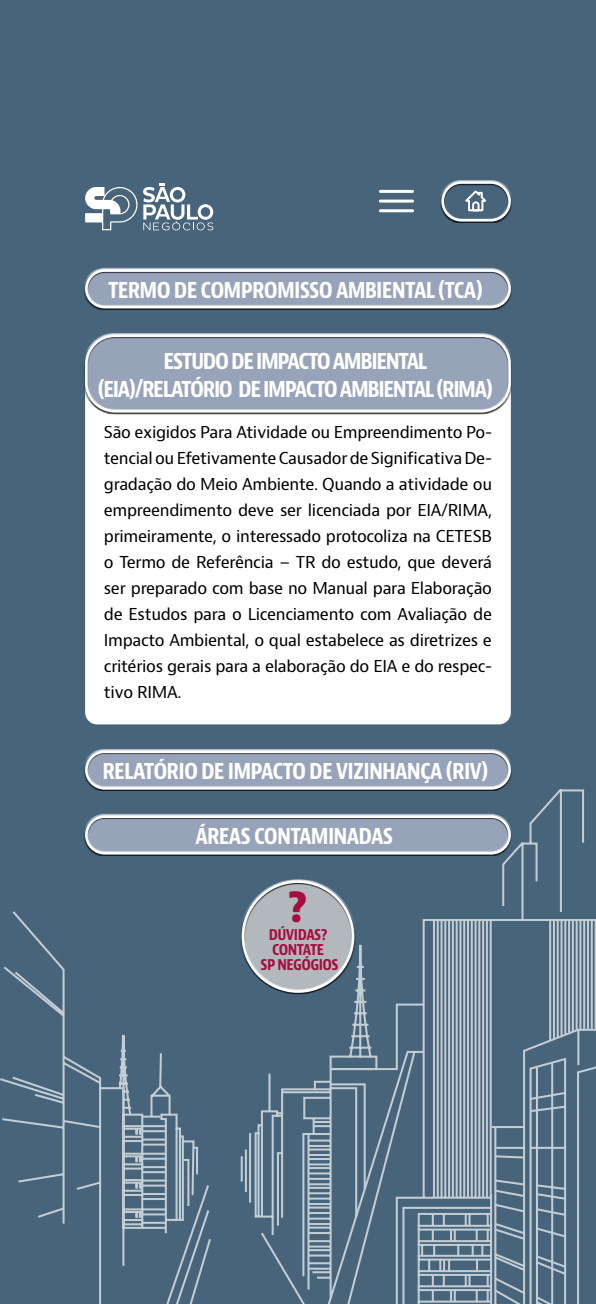
<style>
.page{position:relative;width:596px;height:1304px;background:#fff}
.page>*{position:absolute;margin:0;border:0;box-sizing:border-box;transform-origin:0 0}
.t1{font:700 condensed 44.4px "Bernina Sans";color:#a60d3e}
.t2{font:700 condensed 23.3px "Bernina Sans";letter-spacing:-.04em;color:#fff}
.t3{font:700 condensed 23.3px/28px "Bernina Sans";letter-spacing:-.06em;color:#fff;text-align:center}
.t4{font:16px/26px "Bernino Sans";letter-spacing:-.02em;color:#000;text-align:justify}
.t5{font:700 condensed 15.9px/15.2px "Bernina Sans";letter-spacing:-.035em;color:#a60d3e;text-align:center}
</style>
<div class="page">
<div style="left:0;top:0;width:595px;height:1304px;background:#47647b"></div>
<div style="left:85px;top:360px;width:425px;height:364px;background:#fff;border-radius:12px"></div>
<svg style="left:0;top:789px;width:595px;height:515px"></svg>
<svg style="left:143px;top:183px;width:70px;height:47px"></svg>
<svg style="left:85px;top:187px;width:52px;height:43px"></svg>
<div style="left:240px;top:879px;width:115px;height:113px;background:#fff;opacity:.75"></div>
<div style="left:240px;top:882px;width:115px;height:113px;background:#000;opacity:.75"></div>
<div style="left:241px;top:880px;width:113px;height:113px;border:3px solid #fff;border-radius:50%"></div>
<div style="left:84px;top:814px;width:428px;height:39px;background:#fff;opacity:.75"></div>
<div style="left:84px;top:817px;width:428px;height:39px;background:#000;opacity:.75"></div>
<div style="left:85px;top:815px;width:425px;height:39px;border:2px solid #fff;border-radius:18px"></div>
<div style="left:84px;top:268px;width:428px;height:39px;background:#fff;opacity:.75"></div>
<div style="left:84px;top:271px;width:428px;height:39px;background:#000;opacity:.75"></div>
<div style="left:85px;top:269px;width:425px;height:39px;border:2px solid #fff;border-radius:18px"></div>
<div style="left:84px;top:749px;width:428px;height:39px;background:#fff;opacity:.75"></div>
<div style="left:84px;top:752px;width:428px;height:39px;background:#000;opacity:.75"></div>
<div style="left:85px;top:751px;width:425px;height:39px;border:2px solid #fff;border-radius:18px"></div>
<div style="left:84px;top:333px;width:428px;height:78px;background:#fff;opacity:.75"></div>
<div style="left:84px;top:336px;width:428px;height:78px;background:#97a3b8"></div>
<div style="left:85px;top:335px;width:425px;height:77px;border:2px solid #fff;border-radius:28px"></div>
<div style="left:439px;top:180px;width:73px;height:40px;background:#fff;opacity:.75"></div>
<div style="left:439px;top:183px;width:73px;height:40px;background:#000;opacity:.75"></div>
<div style="left:441px;top:181px;width:69px;height:40px;border:2px solid #fff;border-radius:19px"></div>
<svg style="left:463px;top:189px;width:24px;height:23px"></svg>
<hr style="left:380px;top:190px;width:32px;height:3px;background:#fff">
<hr style="left:380px;top:200px;width:32px;height:3px;background:#fff">
<hr style="left:380px;top:209px;width:32px;height:3px;background:#fff">
<h2 class="t2" style="left:108px;top:275px;width:376px">TERMO DE COMPROMISSO AMBIENTAL (TCA)</h2>
<h2 class="t3" style="left:98px;top:347px;width:396px">ESTUDO DE IMPACTO AMBIENTAL (EIA)/RELATÓRIO DE IMPACTO AMBIENTAL (RIMA)</h2>
<p class="t4" style="left:104px;top:420px;width:389px">São exigidos Para Atividade ou Empreendimento Po&shy;tencial ou Efetivamente Causador de Significativa De&shy;gradação do Meio Ambiente. Quando a atividade ou empreendimento deve ser licenciada por EIA/RIMA, primeiramente, o interessado protocoliza na CETESB o Termo de Referência – TR do estudo, que deverá ser preparado com base no Manual para Elaboração de Estudos para o Licenciamento com Avaliação de Impacto Ambiental, o qual estabelece as diretrizes e critérios gerais para a elaboração do EIA e do respec&shy;tivo RIMA.</p>
<h2 class="t2" style="left:102px;top:757px;width:387px">RELATÓRIO DE IMPACTO DE VIZINHANÇA (RIV)</h2>
<h2 class="t2" style="left:195px;top:822px;width:199px">ÁREAS CONTAMINADAS</h2>
<h1 class="t1" style="left:287px;top:879px;width:21px">?</h1>
<p class="t5" style="left:260px;top:927px;width:79px">DÚVIDAS?<br>CONTATE<br>SP NEGÓGIOS</p>
</div>
